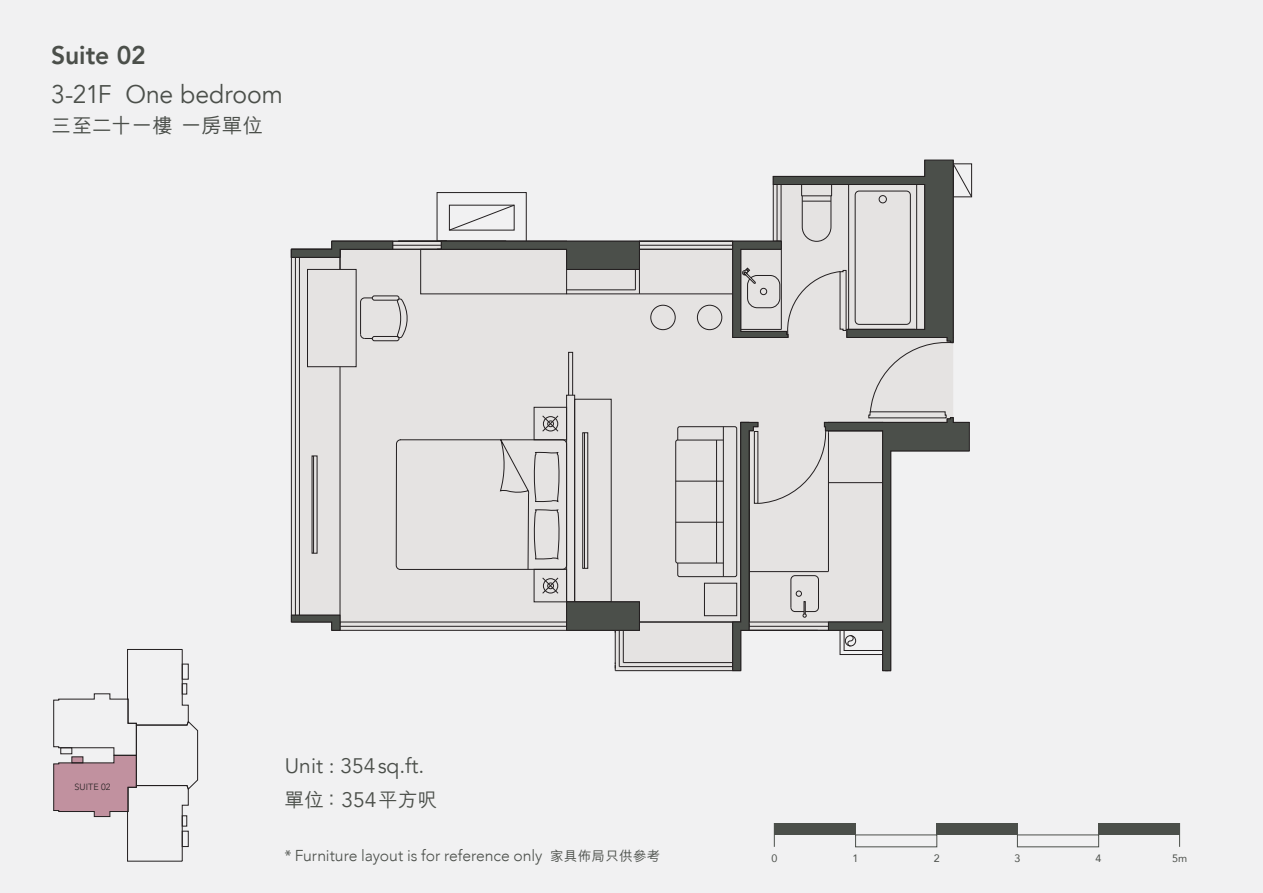
<style>
.page{position:relative;width:1263px;height:893px;background:#f1f1f2}
.page>*{position:absolute;margin:0;border:0;box-sizing:border-box;transform-origin:0 0}
.t1{font:25.5px "Avenir";color:#4b4f4a}
.t2{font:800 25.5px "Avenir";letter-spacing:-.005em;color:#4b4f4a}
.t3{font:21px "Avenir";color:#4b4f4a}
.t4{font:500 20.25px "M Hei HK";letter-spacing:.015em;color:#4b4f4a}
.t5{font:500 19.5px "M Hei HK";color:#4b4f4a}
.t6{font:300 15.75px "Avenir";letter-spacing:-.005em;color:#4b4f4a}
.t7{font:10.65px "Avenir";color:#4b4f4a}
.t8{font:300 9px "Avenir";letter-spacing:.015em;color:#231f20}
.s1{font-family:"Avenir";font-weight:400;font-size:21px}
.s2{font-family:"Myriad Pro";font-weight:400}
.s3{font-family:"M Hei HK";font-weight:500;font-size:13.5px}
</style>
<div class="page">
<svg style="left:292px;top:192px;width:440px;height:479px;fill:#e5e3e2"></svg>
<hr style="left:639px;top:245px;width:94px;height:1px;background:#231f20">
<hr style="left:393px;top:245px;width:48px;height:1px;background:#231f20">
<hr style="left:639px;top:622px;width:102px;height:1px;background:#231f20">
<hr style="left:332px;top:241px;width:105px;height:1px;background:#231f20">
<hr style="left:340px;top:249px;width:97px;height:1px;background:#231f20">
<hr style="left:639px;top:249px;width:94px;height:1px;background:#231f20">
<hr style="left:639px;top:241px;width:94px;height:1px;background:#231f20">
<hr style="left:437px;top:241px;width:69px;height:1px;background:#231f20">
<div style="left:437px;top:192px;width:89px;height:49px;border:1px solid #231f20"></div>
<hr style="left:615px;top:630px;width:1px;height:41px;background:#231f20">
<hr style="left:619px;top:630px;width:1px;height:37px;background:#231f20">
<hr style="left:623px;top:630px;width:1px;height:33px;background:#231f20">
<hr style="left:615px;top:670px;width:118px;height:1px;background:#231f20">
<hr style="left:619px;top:666px;width:114px;height:1px;background:#231f20">
<hr style="left:623px;top:662px;width:110px;height:1px;background:#231f20">
<hr style="left:291px;top:257px;width:1px;height:358px;background:#231f20">
<hr style="left:295px;top:257px;width:1px;height:358px;background:#231f20">
<hr style="left:299px;top:257px;width:1px;height:358px;background:#231f20">
<hr style="left:340px;top:630px;width:227px;height:1px;background:#231f20">
<hr style="left:340px;top:626px;width:227px;height:1px;background:#231f20">
<hr style="left:340px;top:622px;width:227px;height:1px;background:#231f20">
<div style="left:568px;top:352px;width:5px;height:43px;border:1px solid #231f20"></div>
<hr style="left:340px;top:367px;width:1px;height:263px;background:#231f20">
<svg style="left:449px;top:204px;width:66px;height:27px"></svg>
<svg style="left:53px;top:649px;width:145px;height:213px"></svg>
<div style="left:307px;top:269px;width:49px;height:98px;border:1px solid #231f20"></div>
<div style="left:312px;top:456px;width:5px;height:97px;border:1px solid #231f20"></div>
<svg style="left:542px;top:577px;width:17px;height:17px"></svg>
<div style="left:534px;top:569px;width:33px;height:33px;border:1px solid #231f20"></div>
<div style="left:534px;top:407px;width:33px;height:33px;border:1px solid #231f20"></div>
<hr style="left:639px;top:294px;width:94px;height:1px;background:#231f20">
<div style="left:420px;top:249px;width:147px;height:45px;border:1px solid #231f20"></div>
<hr style="left:567px;top:294px;width:72px;height:1px;background:#231f20">
<div style="left:697px;top:305px;width:25px;height:25px;border:1px solid #231f20;border-radius:50%"></div>
<div style="left:650px;top:305px;width:25px;height:25px;border:1px solid #231f20;border-radius:50%"></div>
<hr style="left:723px;top:427px;width:1px;height:150px;background:#231f20">
<div style="left:677px;top:426px;width:60px;height:151px;border:1px solid #231f20;border-radius:2px"></div>
<svg style="left:675px;top:439px;width:49px;height:125px"></svg>
<hr style="left:676px;top:481px;width:47px;height:1px;background:#231f20">
<div style="left:704px;top:583px;width:33px;height:33px;border:1px solid #231f20"></div>
<div style="left:574px;top:399px;width:37px;height:203px;border:1px solid #231f20"></div>
<hr style="left:584px;top:433px;width:1px;height:135px;background:#231f20">
<div style="left:582px;top:432px;width:6px;height:137px;border:1px solid #231f20"></div>
<svg style="left:396px;top:298px;width:14px;height:40px"></svg>
<svg style="left:360px;top:297px;width:13px;height:42px"></svg>
<div style="left:372px;top:296px;width:27px;height:4px;border:1px solid #231f20;border-radius:2px"></div>
<div style="left:372px;top:336px;width:27px;height:5px;border:1px solid #231f20;border-radius:2px"></div>
<div style="left:396px;top:439px;width:171px;height:131px;border:1px solid #231f20;border-radius:4px"></div>
<svg style="left:500px;top:415px;width:59px;height:155px"></svg>
<svg style="left:291px;top:241px;width:102px;height:28px"></svg>
<svg style="left:291px;top:615px;width:50px;height:16px"></svg>
<div style="left:566px;top:602px;width:74px;height:29px;background:#4b4f4a;border:1px solid #231f20"></div>
<svg style="left:441px;top:241px;width:199px;height:53px"></svg>
<svg style="left:732px;top:159px;width:240px;height:512px"></svg>
<div style="left:774px;top:823px;width:81px;height:12px;background:#4b4f4a"></div>
<div style="left:936px;top:823px;width:81px;height:12px;background:#4b4f4a"></div>
<div style="left:1098px;top:823px;width:81px;height:12px;background:#4b4f4a"></div>
<div style="left:1017px;top:835px;width:82px;height:12px;border:1px solid #4b4f4a"></div>
<div style="left:855px;top:835px;width:82px;height:12px;border:1px solid #4b4f4a"></div>
<svg style="left:774px;top:835px;width:1px;height:12px"></svg>
<svg style="left:1179px;top:823px;width:1px;height:24px"></svg>
<h1 class="t2" style="left:51px;top:35px;width:96px">Suite 02</h1>
<h1 class="t1" style="left:51px;top:79px;width:233px">3-21F One bedroom</h1>
<p class="t4" style="left:51px;top:111px;width:214px">三至二十一樓 一房單位</p>
<p class="t8" style="left:74px;top:782px;width:38px">SUITE 02</p>
<h2 class="t3" style="left:285px;top:753px;width:141px">Unit : 354sq.ft.</h2>
<p class="t5" style="left:285px;top:786px;width:154px">單位：<span class="s1">354</span>平方呎</p>
<p class="t6" style="left:285px;top:846px;width:377px"><span class="s2">*</span> Furniture layout is for reference only <span class="s3">家具佈局只供參考</span></p>
<p class="t7" style="left:771px;top:850px;width:7px">0</p>
<p class="t7" style="left:852px;top:850px;width:7px">1</p>
<p class="t7" style="left:934px;top:850px;width:7px">2</p>
<p class="t7" style="left:1014px;top:850px;width:7px">3</p>
<p class="t7" style="left:1095px;top:850px;width:7px">4</p>
<p class="t7" style="left:1172px;top:850px;width:17px">5m</p>
</div>
